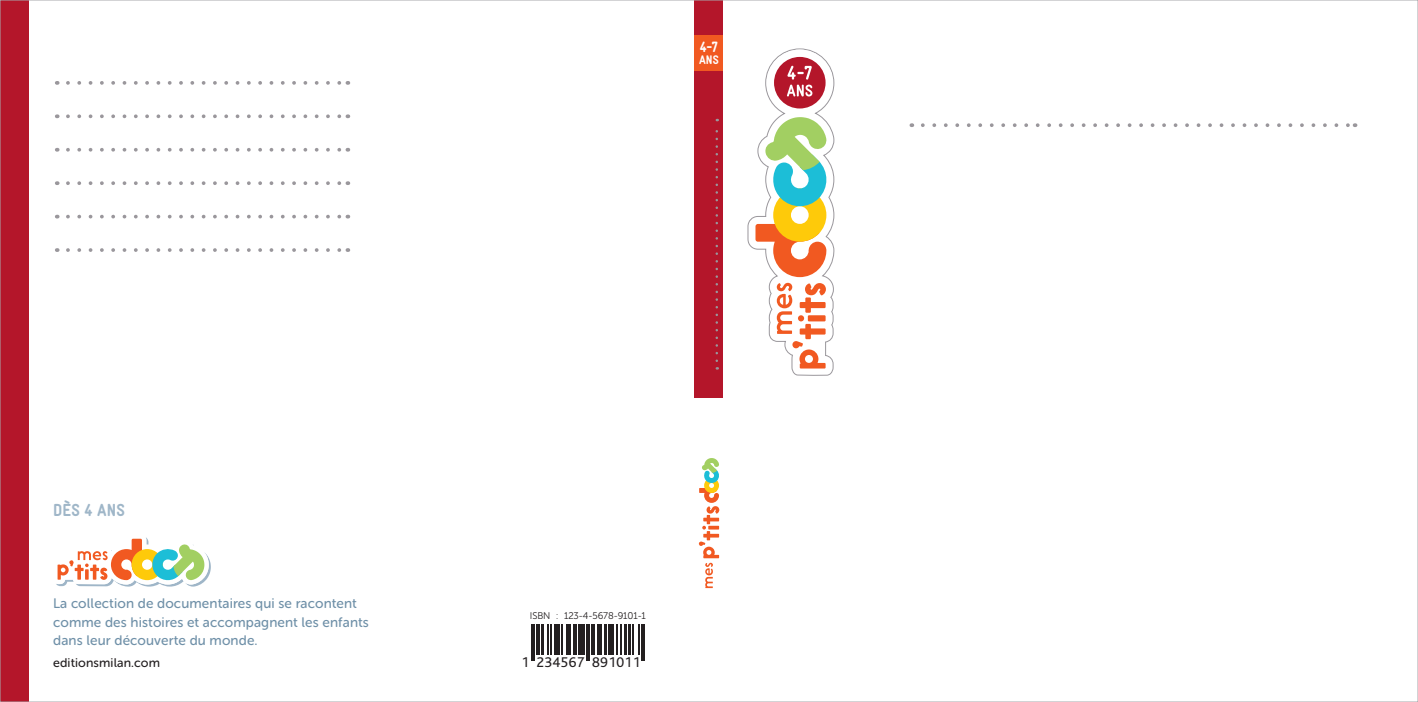
<style>
.page{position:relative;width:1418px;height:702px;background:#fff}
.page>*{position:absolute;margin:0;border:0;box-sizing:border-box;transform-origin:0 0}
.t1{font:900 17.5px "Gravur Condensed";letter-spacing:.01em;color:#9fb6c8}
.t2{font:900 15px "Gravur Condensed";color:#fff}
.t3{font:14.75px "Bliss";letter-spacing:.025em;color:#231f20}
.t4{font:13.75px/18.1px "Museo Sans Rounded 500";letter-spacing:.01em;color:#6f90a8}
.t5{font:12.5px "Museo Sans Rounded 500";letter-spacing:.01em;color:#231f20}
.t6{font:900 12.5px "Gravur Condensed";color:#fff}
.t7{font:9.75px "Museo Sans Rounded 300";letter-spacing:-.01em;color:#231f20}
</style>
<div class="page">
<div style="left:0;top:0;width:28px;height:702px;background:#b4162a"></div>
<div style="left:694px;top:0;width:29px;height:397px;background:#b4162a"></div>
<svg style="left:715px;top:119px;width:3px;height:242px"></svg>
<svg style="left:698px;top:458px;width:22px;height:131px"></svg>
<div style="left:694px;top:35px;width:29px;height:36px;background:#f15921"></div>
<svg style="left:56px;top:537px;width:155px;height:49px"></svg>
<svg style="left:68px;top:81px;width:280px;height:4px"></svg>
<svg style="left:68px;top:114px;width:280px;height:4px"></svg>
<svg style="left:68px;top:148px;width:280px;height:4px"></svg>
<svg style="left:68px;top:181px;width:280px;height:4px"></svg>
<svg style="left:68px;top:215px;width:280px;height:3px"></svg>
<svg style="left:68px;top:248px;width:280px;height:4px"></svg>
<svg style="left:922px;top:123px;width:426px;height:4px"></svg>
<hr style="left:531px;top:624px;width:1px;height:36px;background:#231f20">
<hr style="left:534px;top:624px;width:1px;height:36px;background:#231f20">
<hr style="left:536px;top:624px;width:4px;height:31px;background:#231f20">
<hr style="left:541px;top:624px;width:2px;height:31px;background:#231f20">
<hr style="left:547px;top:624px;width:1px;height:31px;background:#231f20">
<hr style="left:550px;top:624px;width:1px;height:31px;background:#231f20">
<hr style="left:554px;top:624px;width:2px;height:31px;background:#231f20">
<hr style="left:557px;top:624px;width:3px;height:31px;background:#231f20">
<hr style="left:561px;top:624px;width:1px;height:31px;background:#231f20">
<hr style="left:566px;top:624px;width:2px;height:31px;background:#231f20">
<hr style="left:569px;top:624px;width:2px;height:31px;background:#231f20">
<hr style="left:573px;top:624px;width:3px;height:31px;background:#231f20">
<hr style="left:578px;top:624px;width:2px;height:31px;background:#231f20">
<hr style="left:581px;top:624px;width:4px;height:31px;background:#231f20">
<hr style="left:586px;top:624px;width:1px;height:36px;background:#231f20">
<hr style="left:588px;top:624px;width:2px;height:36px;background:#231f20">
<hr style="left:591px;top:624px;width:3px;height:31px;background:#231f20">
<hr style="left:597px;top:624px;width:1px;height:31px;background:#231f20">
<hr style="left:599px;top:624px;width:3px;height:31px;background:#231f20">
<hr style="left:604px;top:624px;width:2px;height:31px;background:#231f20">
<svg style="left:608px;top:624px;width:3px;height:31px"></svg>
<hr style="left:612px;top:624px;width:1px;height:31px;background:#231f20">
<hr style="left:616px;top:624px;width:1px;height:31px;background:#231f20">
<hr style="left:621px;top:624px;width:1px;height:31px;background:#231f20">
<hr style="left:624px;top:624px;width:3px;height:31px;background:#231f20">
<hr style="left:628px;top:624px;width:2px;height:31px;background:#231f20">
<hr style="left:633px;top:624px;width:1px;height:31px;background:#231f20">
<hr style="left:638px;top:624px;width:2px;height:31px;background:#231f20">
<hr style="left:641px;top:624px;width:1px;height:36px;background:#231f20">
<hr style="left:643px;top:624px;width:1px;height:36px;background:#231f20">
<svg style="left:747px;top:48px;width:87px;height:327px"></svg>
<p class="t2" style="left:699px;top:38px;width:20px">4-7</p>
<p class="t6" style="left:699px;top:53px;width:21px">ANS</p>
<p class="t1" style="left:53px;top:499px;width:73px">DÈS 4 ANS</p>
<p class="t4" style="left:53px;top:594px;width:317px">La collection de documentaires qui se racontent comme des histoires et accompagnent les enfants dans leur découverte du monde.</p>
<p class="t5" style="left:53px;top:655px;width:108px">editionsmilan.com</p>
<p class="t7" style="left:530px;top:610px;width:117px">ISBN : 123-4-5678-9101-1</p>
<p class="t3" style="left:521px;top:654px;width:120px">1 234567 891011</p>
</div>
